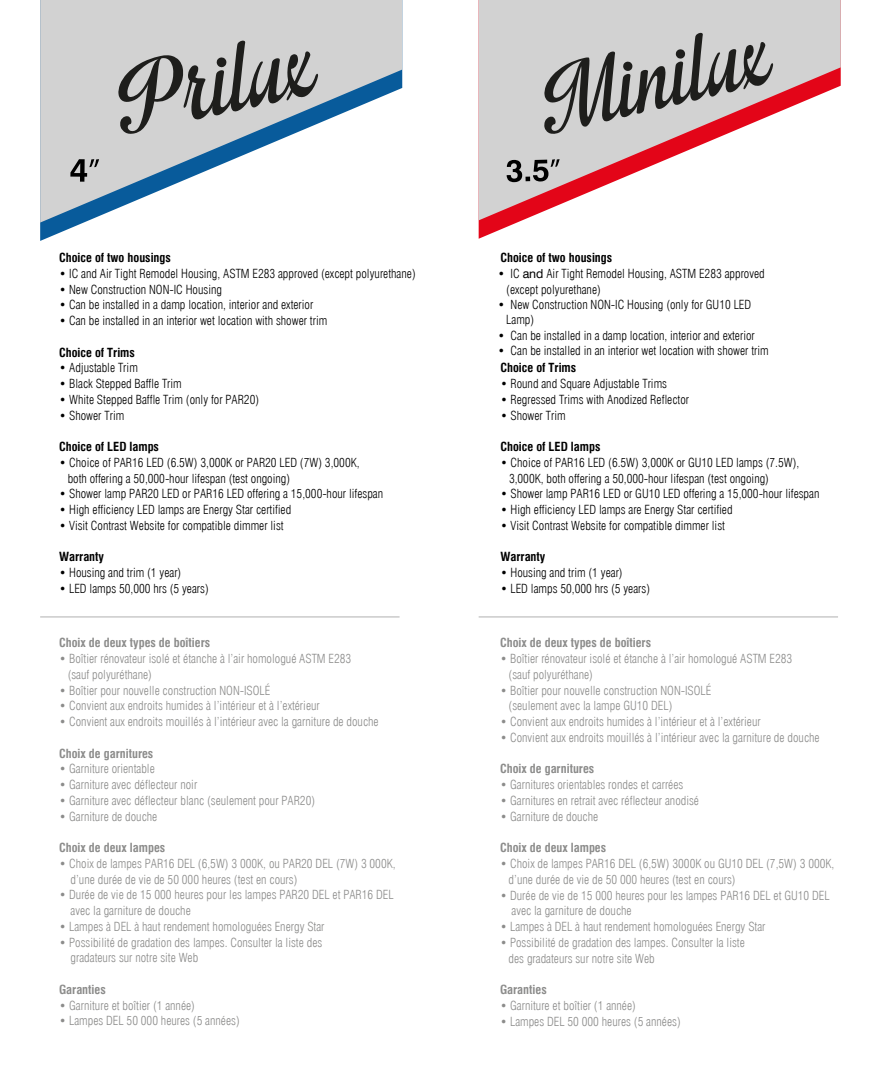
<style>
.page{position:relative;width:882px;height:1071px;background:#fff}
.page>*{position:absolute;margin:0;border:0;box-sizing:border-box;transform-origin:0 0}
.t1{font:300 condensed 12.25px/15.8px "Swiss 721 BT";color:#8c8c8b}
.t2{font:300 condensed 12.25px/15.8px "Swiss 721 BT";color:#000}
.t3{font:700 condensed 12.25px "Swiss 721 BT";color:#8c8c8b}
.t4{font:700 condensed 12.25px "Swiss 721 BT";color:#000}
.s1{font-weight:400;font-stretch:normal}
</style>
<div class="page">
<svg style="left:40px;top:223px;width:43px;height:18px"></svg>
<svg style="left:479px;top:220px;width:44px;height:19px"></svg>
<svg style="left:40px;top:0;width:362px;height:223px;fill:#d2d2d2"></svg>
<svg style="left:479px;top:0;width:362px;height:220px;fill:#d2d2d2"></svg>
<svg style="left:118px;top:41px;width:200px;height:93px;background:#9ca0a3"></svg>
<svg style="left:70px;top:159px;width:29px;height:23px"></svg>
<svg style="left:544px;top:33px;width:229px;height:101px;background:#a89c9d"></svg>
<svg style="left:507px;top:159px;width:53px;height:23px"></svg>
<hr style="left:479px;top:616px;width:359px;height:2px;background:#d2d2d2">
<hr style="left:40px;top:616px;width:360px;height:2px;background:#d2d2d2">
<p class="t4" style="left:59px;top:250px;width:113px">Choice of two housings</p>
<p class="t2" style="left:59px;top:265px;width:358px">• IC and Air Tight Remodel Housing, ASTM E283 approved (except polyurethane)</p>
<p class="t2" style="left:59px;top:281px;width:164px">• New Construction NON-IC Housing</p>
<p class="t2" style="left:59px;top:297px;width:256px">• Can be installed in a damp location, interior and exterior</p>
<p class="t2" style="left:59px;top:313px;width:270px">• Can be installed in an interior wet location with shower trim</p>
<p class="t4" style="left:59px;top:345px;width:77px">Choice of Trims</p>
<p class="t2" style="left:59px;top:360px;width:80px">• Adjustable Trim</p>
<p class="t2" style="left:59px;top:376px;width:124px">• Black Stepped Baffle Trim</p>
<p class="t2" style="left:59px;top:391px;width:202px">• White Stepped Baffle Trim (only for PAR20)</p>
<p class="t2" style="left:59px;top:407px;width:67px">• Shower Trim</p>
<p class="t4" style="left:59px;top:439px;width:101px">Choice of LED lamps</p>
<p class="t2" style="left:68px;top:454px;width:293px;text-indent:-9px">• Choice of PAR16 LED (6.5W) 3,000K or PAR20 LED (7W) 3,000K, both offering a 50,000-hour lifespan (test ongoing)</p>
<p class="t2" style="left:59px;top:486px;width:326px">• Shower lamp PAR20 LED or PAR16 LED offering a 15,000-hour lifespan</p>
<p class="t2" style="left:59px;top:502px;width:234px">• High efficiency LED lamps are Energy Star certified</p>
<p class="t2" style="left:59px;top:517px;width:226px">• Visit Contrast Website for compatible dimmer list</p>
<p class="t4" style="left:59px;top:549px;width:46px">Warranty</p>
<p class="t2" style="left:59px;top:565px;width:124px">• Housing and trim (1 year)</p>
<p class="t2" style="left:59px;top:580px;width:151px">• LED lamps 50,000 hrs (5 years)</p>
<p class="t3" style="left:59px;top:636px;width:153px">Choix de deux types de boîtiers</p>
<p class="t1" style="left:68px;top:651px;width:285px;text-indent:-9px">• Boîtier rénovateur isolé et étanche à l’air homologué ASTM E283 (sauf polyuréthane)</p>
<p class="t1" style="left:59px;top:682px;width:213px">• Boîtier pour nouvelle construction NON-ISOLÉ</p>
<p class="t1" style="left:59px;top:698px;width:262px">• Convient aux endroits humides à l’intérieur et à l’extérieur</p>
<p class="t1" style="left:59px;top:714px;width:321px">• Convient aux endroits mouillés à l’intérieur avec la garniture de douche</p>
<p class="t3" style="left:59px;top:746px;width:96px">Choix de garnitures</p>
<p class="t1" style="left:59px;top:761px;width:97px">• Garniture orientable</p>
<p class="t1" style="left:59px;top:777px;width:140px">• Garniture avec déflecteur noir</p>
<p class="t1" style="left:59px;top:793px;width:258px">• Garniture avec déflecteur blanc (seulement pour PAR20)</p>
<p class="t1" style="left:59px;top:808px;width:100px">• Garniture de douche</p>
<p class="t3" style="left:59px;top:840px;width:108px">Choix de deux lampes</p>
<p class="t1" style="left:71px;top:856px;width:327px;text-indent:-11px">• Choix de lampes PAR16 DEL (6,5W) 3 000K, ou PAR20 DEL (7W) 3 000K, d’une durée de vie de 50 000 heures (test en cours)</p>
<p class="t1" style="left:71px;top:887px;width:325px;text-indent:-11px">• Durée de vie de 15 000 heures pour les lampes PAR20 DEL et PAR16 DEL avec la garniture de douche</p>
<p class="t1" style="left:59px;top:919px;width:267px">• Lampes à DEL à haut rendement homologuées Energy Star</p>
<p class="t1" style="left:71px;top:934px;width:253px;text-indent:-11px">• Possibilité de gradation des lampes. Consulter la liste des gradateurs sur notre site Web</p>
<p class="t3" style="left:59px;top:982px;width:48px">Garanties</p>
<p class="t1" style="left:59px;top:997px;width:137px">• Garniture et boîtier (1 année)</p>
<p class="t1" style="left:59px;top:1013px;width:182px">• Lampes DEL 50 000 heures (5 années)</p>
<p class="t4" style="left:500px;top:250px;width:113px">Choice of two housings</p>
<p class="t2" style="left:506px;top:265px;width:260px;text-indent:-9px">• IC <span class="s1">and</span> Air Tight Remodel Housing, ASTM E283 approved (except polyurethane)</p>
<p class="t2" style="left:506px;top:297px;width:246px;line-height:14.7px;text-indent:-9px">• New Construction NON-IC Housing (only for GU10 LED<br>Lamp)</p>
<p class="t2" style="left:498px;top:327px;width:259px">• Can be installed in a damp location, interior and exterior</p>
<p class="t2" style="left:498px;top:343px;width:273px">• Can be installed in an interior wet location with shower trim</p>
<p class="t4" style="left:500px;top:360px;width:77px">Choice of Trims</p>
<p class="t2" style="left:500px;top:376px;width:168px">• Round and Square Adjustable Trims</p>
<p class="t2" style="left:500px;top:391px;width:190px">• Regressed Trims with Anodized Reflector</p>
<p class="t2" style="left:500px;top:407px;width:67px">• Shower Trim</p>
<p class="t4" style="left:500px;top:439px;width:101px">Choice of LED lamps</p>
<p class="t2" style="left:509px;top:454px;width:292px;text-indent:-9px">• Choice of PAR16 LED (6.5W) 3,000K or GU10 LED lamps (7.5W),<br>3,000K, both offering a 50,000-hour lifespan (test ongoing)</p>
<p class="t2" style="left:500px;top:486px;width:321px">• Shower lamp PAR16 LED or GU10 LED offering a 15,000-hour lifespan</p>
<p class="t2" style="left:500px;top:502px;width:234px">• High efficiency LED lamps are Energy Star certified</p>
<p class="t2" style="left:500px;top:517px;width:226px">• Visit Contrast Website for compatible dimmer list</p>
<p class="t4" style="left:500px;top:549px;width:46px">Warranty</p>
<p class="t2" style="left:500px;top:565px;width:124px">• Housing and trim (1 year)</p>
<p class="t2" style="left:500px;top:580px;width:151px">• LED lamps 50,000 hrs (5 years)</p>
<p class="t3" style="left:500px;top:636px;width:153px">Choix de deux types de boîtiers</p>
<p class="t1" style="left:509px;top:651px;width:285px;text-indent:-9px">• Boîtier rénovateur isolé et étanche à l’air homologué ASTM E283 (sauf polyuréthane)</p>
<p class="t1" style="left:509px;top:682px;width:204px;text-indent:-9px">• Boîtier pour nouvelle construction NON-ISOLÉ (seulement avec la lampe GU10 DEL)</p>
<p class="t1" style="left:500px;top:714px;width:262px">• Convient aux endroits humides à l’intérieur et à l’extérieur</p>
<p class="t1" style="left:500px;top:730px;width:321px">• Convient aux endroits mouillés à l’intérieur avec la garniture de douche</p>
<p class="t3" style="left:500px;top:762px;width:96px">Choix de garnitures</p>
<p class="t1" style="left:500px;top:777px;width:185px">• Garnitures orientables rondes et carrées</p>
<p class="t1" style="left:500px;top:793px;width:201px">• Garnitures en retrait avec réflecteur anodisé</p>
<p class="t1" style="left:500px;top:808px;width:100px">• Garniture de douche</p>
<p class="t3" style="left:500px;top:840px;width:108px">Choix de deux lampes</p>
<p class="t1" style="left:509px;top:856px;width:327px;text-indent:-9px">• Choix de lampes PAR16 DEL (6,5W) 3000K ou GU10 DEL (7,5W) 3 000K, d’une durée de vie de 50 000 heures (test en cours)</p>
<p class="t1" style="left:511px;top:887px;width:320px;text-indent:-11px">• Durée de vie de 15 000 heures pour les lampes PAR16 DEL et GU10 DEL avec la garniture de douche</p>
<p class="t1" style="left:500px;top:919px;width:267px">• Lampes à DEL à haut rendement homologuées Energy Star</p>
<p class="t1" style="left:509px;top:934px;width:238px;text-indent:-9px">• Possibilité de gradation des lampes. Consulter la liste des gradateurs sur notre site Web</p>
<p class="t3" style="left:500px;top:982px;width:48px">Garanties</p>
<p class="t1" style="left:500px;top:997px;width:137px">• Garniture et boîtier (1 année)</p>
<p class="t1" style="left:500px;top:1013px;width:182px">• Lampes DEL 50 000 heures (5 années)</p>
</div>
